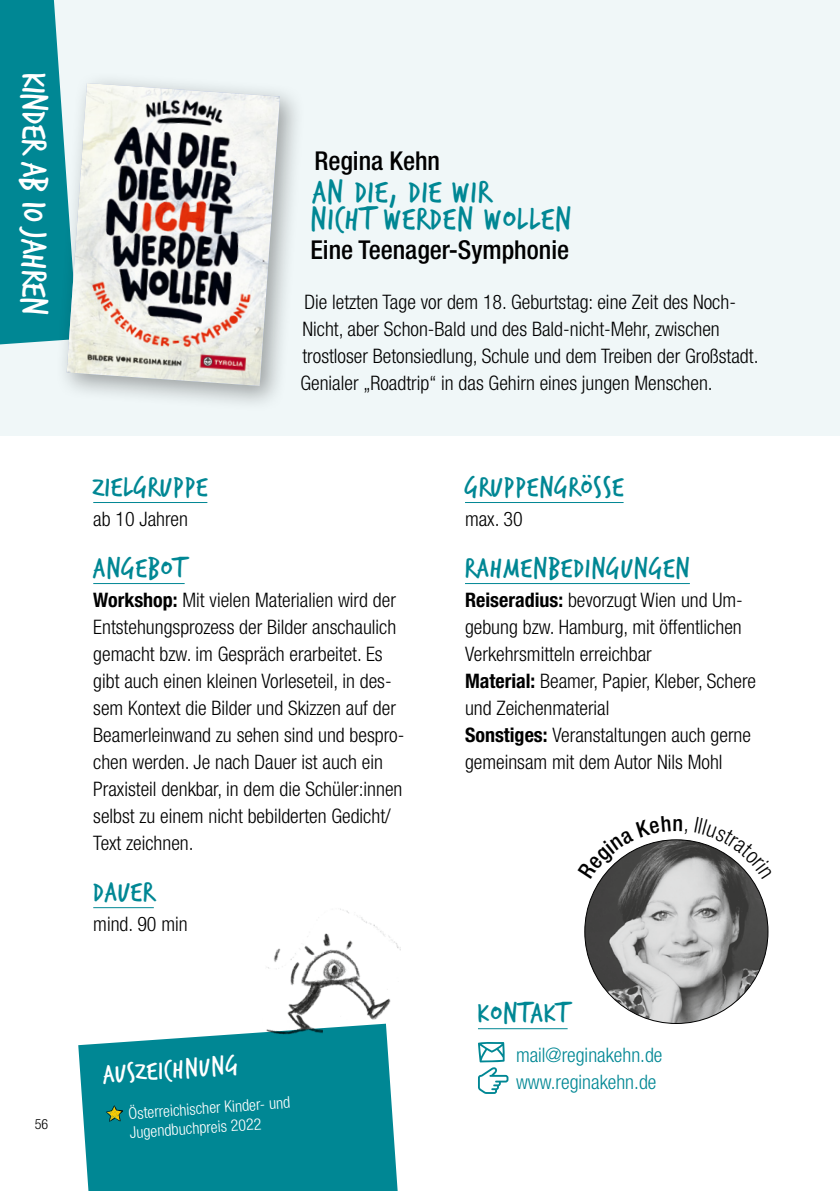
<style>
.page{position:relative;width:840px;height:1191px;background:#fff}
.page>*{position:absolute;margin:0;border:0;box-sizing:border-box;transform-origin:0 0}
.t1{font:38px "Trash Hand";color:#fff}
.t2{font:34px/27px "Trash Hand";letter-spacing:.04em;color:#008794}
.t3{font:30px "Trash Hand";letter-spacing:.04em;color:#008794}
.t4{font:28px "Trash Hand";color:#fff}
.t5{font:500 condensed 26px "Helvetica Neue LT Std";color:#000}
.t6{font:300 condensed 20px/27px "Helvetica Neue LT Std";color:#000}
.t7{font:300 condensed 20px/27px "Helvetica Neue LT Std";color:#008794}
.t8{font:300 condensed 16px/19.2px "Helvetica Neue LT Std";color:#fff}
.t9{font:300 condensed 14px "Helvetica Neue LT Std";color:#000}
.s1{font-weight:700}
</style>
<div class="page">
<div style="left:0;top:0;width:839px;height:436px;background:#f0f7f8"></div>
<div style="left:0;top:0;width:59px;height:344px;background:#008794"></div>
<div style="left:55px;top:72px;width:251px;height:339px;background:#000;opacity:.35"></div>
<img style="left:67px;top:83px;width:213px;height:303px">
<hr style="left:93px;top:502px;width:114px;height:1px;background:#008794">
<hr style="left:93px;top:583px;width:91px;height:1px;background:#008794">
<hr style="left:93px;top:907px;width:61px;height:1px;background:#008794">
<hr style="left:465px;top:502px;width:158px;height:1px;background:#008794">
<hr style="left:465px;top:583px;width:224px;height:1px;background:#008794">
<hr style="left:477px;top:1028px;width:90px;height:1px;background:#008794">
<svg style="left:478px;top:1042px;width:30px;height:52px"></svg>
<img style="left:584px;top:839px;width:183px;height:184px;border-radius:92px">
<div style="left:78px;top:1032px;width:319px;height:159px;background:#008794"></div>
<svg style="left:106px;top:1105px;width:17px;height:16px"></svg>
<img style="left:262px;top:908px;width:139px;height:131px">
<svg style="left:600px;top:839px;width:86px;height:40px"></svg>
<svg style="left:694px;top:841px;width:58px;height:38px"></svg>
<h1 class="t1" style="left:53px;top:73px;width:244px;rotate:90deg">KINDER AB 10 JAHREN</h1>
<p class="t9" style="left:35px;top:1116px;width:15px">56</p>
<h3 class="t5" style="left:314px;top:146px;width:127px">Regina Kehn</h3>
<h2 class="t2" style="left:310px;top:180px;width:262px">AN DIE, DIE WIR<br>NICHT WERDEN WOLLEN</h2>
<h3 class="t5" style="left:310px;top:235px;width:260px">Eine Teenager-Symphonie</h3>
<p class="t6" style="left:300px;top:289px;width:459px">Die letzten Tage vor dem 18. Geburtstag: eine Zeit des Noch-Nicht, aber Schon-Bald und des Bald-nicht-Mehr, zwischen trostloser Betonsiedlung, Schule und dem Treiben der Großstadt.<br>Genialer „Roadtrip“ in das Gehirn eines jungen Menschen.</p>
<h3 class="t3" style="left:93px;top:472px;width:115px">ZIELGRUPPE</h3>
<p class="t6" style="left:93px;top:505px;width:96px">ab 10 Jahren</p>
<h3 class="t3" style="left:93px;top:553px;width:93px">ANGEBOT</h3>
<p class="t6" style="left:93px;top:586px;width:312px"><span class="s1">Workshop:</span> Mit vielen Materialien wird der Entstehungsprozess der Bilder anschaulich gemacht bzw. im Gespräch erarbeitet. Es gibt auch einen kleinen Vorleseteil, in des&shy;sem Kontext die Bilder und Skizzen auf der Beamerleinwand zu sehen sind und bespro&shy;chen werden. Je nach Dauer ist auch ein Praxisteil denkbar, in dem die Schüler:innen selbst zu einem nicht bebilderten Gedicht/ Text zeichnen.</p>
<h3 class="t3" style="left:93px;top:877px;width:62px">DAUER</h3>
<p class="t6" style="left:93px;top:910px;width:96px">mind. 90 min</p>
<h3 class="t4" style="left:102px;top:1060px;width:136px;rotate:-4deg">AUSZEICHNUNG</h3>
<p class="t8" style="left:128px;top:1103px;width:163px;rotate:-4deg">Österreichischer Kinder- und<br>Jugendbuchpreis 2022</p>
<h3 class="t3" style="left:465px;top:472px;width:160px">GRUPPENGRÖSSE</h3>
<p class="t6" style="left:465px;top:505px;width:59px">max. 30</p>
<h3 class="t3" style="left:465px;top:553px;width:226px">RAHMENBEDINGUNGEN</h3>
<p class="t6" style="left:465px;top:586px;width:292px"><span class="s1">Reiseradius:</span> bevorzugt Wien und Um&shy;gebung bzw. Hamburg, mit öffentlichen Verkehrsmitteln erreichbar<br><span class="s1">Material:</span> Beamer, Papier, Kleber, Schere und Zeichenmaterial<br><span class="s1">Sonstiges:</span> Veranstaltungen auch gerne gemeinsam mit dem Autor Nils Mohl</p>
<h3 class="t3" style="left:477px;top:998px;width:91px">KONTAKT</h3>
<p class="t7" style="left:515px;top:1041px;width:148px">mail@reginakehn.de www.reginakehn.de</p>
</div>
